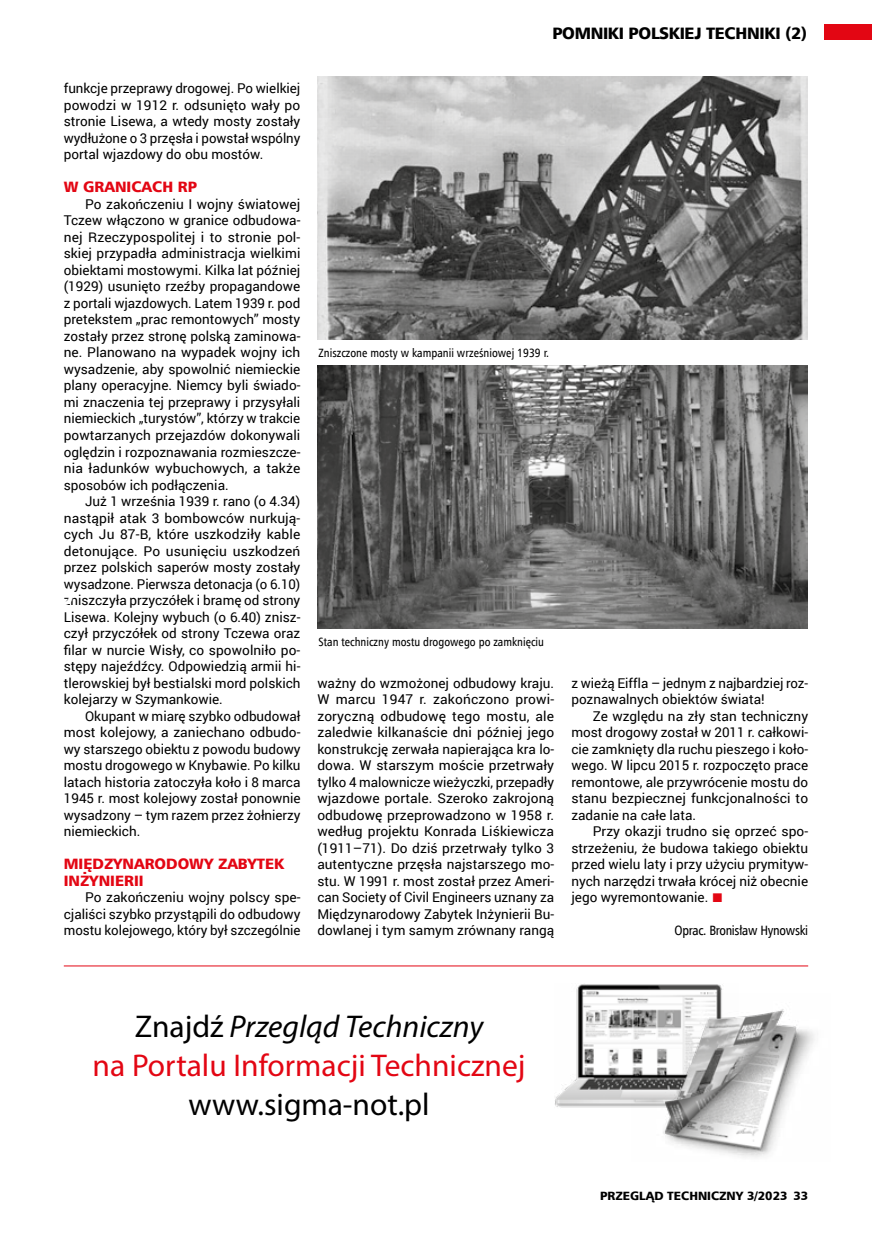
<style>
.page{position:relative;width:872px;height:1234px;background:#fff}
.page>*{position:absolute;margin:0;border:0;box-sizing:border-box;transform-origin:0 0}
.t1{font:31.5px/39px "Myriad Pro";color:#e30613;text-align:center}
.t2{font:31.5px "Myriad Pro";color:#000}
.t3{font:16.5px "Humnst 777 Blk EU";letter-spacing:-.02em;color:#000}
.t4{font:15px/16.5px "Humnst 777 Blk EU";color:#e30613}
.t5{font:13.5px/16.5px "Roboto";color:#000;text-align:justify}
.t6{font:13.5px "Humnst 777 Cn EU";letter-spacing:-.02em;color:#000}
.t7{font:12px "Humnst 777 Cn EU";color:#000}
.t8{font:12px "Humnst 777 Blk EU";color:#000}
.s1{color:#000}
.s2{font-style:italic;color:#000}
</style>
<div class="page">
<div style="left:824px;top:24px;width:48px;height:16px;background:#e30613"></div>
<img style="left:317px;top:77px;width:490px;height:263px">
<img style="left:317px;top:365px;width:490px;height:263px">
<hr style="left:64px;top:965px;width:744px;height:1px;background:#e30613">
<img style="left:555px;top:984px;width:167px;height:124px">
<img style="left:631px;top:993px;width:184px;height:165px">
<p class="t5" style="left:64px;top:80px;width:238px">funkcje przeprawy drogowej. Po wielkiej powodzi w 1912 r. odsunięto wały po stronie Lisewa, a wtedy mosty zostały wydłużone o 3 przęsła i powstał wspólny portal wjazdowy do obu mostów.</p>
<p class="t4" style="left:64px;top:179px;width:135px">W GRANICACH RP</p>
<p class="t5" style="left:64px;top:195px;width:238px;text-indent:21px">Po zakończeniu I wojny światowej Tczew włączono w granice odbudowa&shy;nej Rzeczypospolitej i to stronie pol&shy;skiej przypadła administracja wielkimi obiektami mostowymi. Kilka lat później (1929) usunięto rzeźby propagandowe z portali wjazdowych. Latem 1939 r. pod pretekstem „prac remontowych” mosty zostały przez stronę polską zaminowa&shy;ne. Planowano na wypadek wojny ich wysadzenie, aby spowolnić niemieckie plany operacyjne. Niemcy byli świado&shy;mi znaczenia tej przeprawy i przysyłali niemieckich „turystów”, którzy w trakcie powtarzanych przejazdów dokonywali oględzin i rozpoznawania rozmieszcze&shy;nia ładunków wybuchowych, a także sposobów ich podłączenia.</p>
<p class="t5" style="left:64px;top:492px;width:238px;text-indent:21px">Już 1 września 1939 r. rano (o 4.34) nastąpił atak 3 bombowców nurkują&shy;cych Ju 87-B, które uszkodziły kable detonujące. Po usunięciu uszkodzeń przez polskich saperów mosty zostały wysadzone. Pierwsza detonacja (o 6.10) zniszczyła przyczółek i bramę od strony Lisewa. Kolejny wybuch (o 6.40) znisz&shy;czył przyczółek od strony Tczewa oraz filar w nurcie Wisły, co spowolniło po&shy;stępy najeźdźcy. Odpowiedzią armii hi&shy;tlerowskiej był bestialski mord polskich kolejarzy w Szymankowie.</p>
<p class="t5" style="left:64px;top:707px;width:238px;text-indent:21px">Okupant w miarę szybko odbudował most kolejowy, a zaniechano odbudo&shy;wy starszego obiektu z powodu budowy mostu drogowego w Knybawie. Po kilku latach historia zatoczyła koło i 8 marca 1945 r. most kolejowy został ponownie wysadzony – tym razem przez żołnierzy niemieckich.</p>
<p class="t4" style="left:64px;top:855px;width:222px">MIĘDZYNARODOWY ZABYTEK<br>INŻYNIERII</p>
<p class="t5" style="left:64px;top:888px;width:238px;text-indent:21px">Po zakończeniu wojny polscy spe&shy;cjaliści szybko przystąpili do odbudowy mostu kolejowego, który był szczególnie</p>
<p class="t3" style="left:552px;top:22px;width:256px">POMNIKI POLSKIEJ TECHNIKI (2)</p>
<p class="t7" style="left:319px;top:345px;width:232px">Zniszczone mosty w kampanii wrześniowej 1939 r.</p>
<p class="t7" style="left:319px;top:634px;width:227px">Stan techniczny mostu drogowego po zamknięciu</p>
<p class="t5" style="left:317px;top:674px;width:238px">ważny do wzmożonej odbudowy kraju.<br>W marcu 1947 r. zakończono prowi&shy;zoryczną odbudowę tego mostu, ale zaledwie kilkanaście dni później jego konstrukcję zerwała napierająca kra lo&shy;dowa. W starszym moście przetrwały tylko 4 malownicze wieżyczki, przepadły wjazdowe portale. Szeroko zakrojoną odbudowę przeprowadzono w 1958 r. według projektu Konrada Liśkiewicza (1911–71). Do dziś przetrwały tylko 3 autentyczne przęsła najstarszego mo&shy;stu. W 1991 r. most został przez Ameri&shy;can Society of Civil Engineers uznany za Międzynarodowy Zabytek Inżynierii Bu&shy;dowlanej i tym samym zrównany rangą</p>
<p class="t5" style="left:571px;top:674px;width:238px">z wieżą Eiffla – jednym z najbardziej roz&shy;poznawalnych obiektów świata!</p>
<p class="t5" style="left:571px;top:707px;width:238px;text-indent:21px">Ze względu na zły stan techniczny most drogowy został w 2011 r. całkowi&shy;cie zamknięty dla ruchu pieszego i koło&shy;wego. W lipcu 2015 r. rozpoczęto prace remontowe, ale przywrócenie mostu do stanu bezpiecznej funkcjonalności to zadanie na całe lata.</p>
<p class="t5" style="left:571px;top:822px;width:238px;text-indent:21px">Przy okazji trudno się oprzeć spo&shy;strzeżeniu, że budowa takiego obiektu przed wielu laty i przy użyciu prymityw&shy;nych narzędzi trwała krócej niż obecnie jego wyremontowanie.</p>
<p class="t6" style="left:674px;top:922px;width:135px">Oprac. Bronisław Hynowski</p>
<h1 class="t1" style="left:93px;top:1005px;width:434px"><span class="s1">Znajdź</span> <span class="s2">Przegląd Techniczny<br></span>na Portalu Informacji Technicznej</h1>
<h1 class="t2" style="left:188px;top:1084px;width:242px">www.sigma-not.pl</h1>
<p class="t8" style="left:600px;top:1187px;width:209px">PRZEGLĄD TECHNICZNY 3/2023 33</p>
</div>
